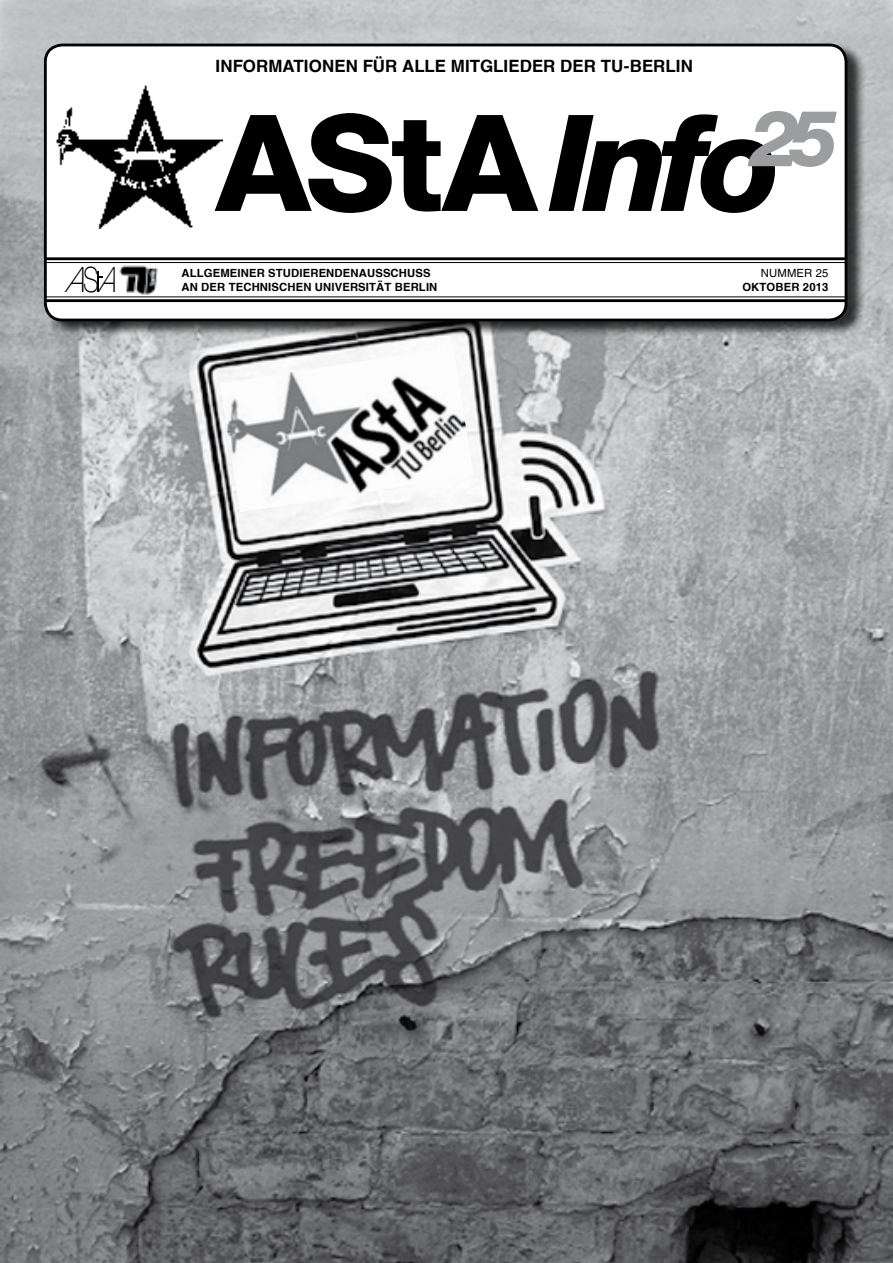
<style>
.page{position:relative;width:893px;height:1263px;background:#fff}
.page>*{position:absolute;margin:0;border:0;box-sizing:border-box;transform-origin:0 0}
.t1{font:800 134.25px "Helvetica Neue";color:#000}
.t2{font:italic 100 34.95px "Helvetica Neue";color:#000;scale:.87 1}
.t3{font:700 16.95px "Helvetica";color:#000}
.t4{font:700 11.25px "Helvetica";letter-spacing:.01em;color:#000}
.t5{font:11.25px "Helvetica";letter-spacing:.01em;color:#000}
.s1{font-style:italic}
.s2{font-style:normal}
.s3{font-style:normal;font-size:30px;color:#fff}
</style>
<div class="page">
<img style="left:0;top:0;width:893px;height:1263px">
<div style="left:46px;top:42px;width:827px;height:301px;background:#000;opacity:.75"></div>
<div style="left:45px;top:45px;width:801px;height:275px;background:#fff;border-radius:17px"></div>
<div style="left:44px;top:44px;width:803px;height:277px;border:3px solid #000;border-radius:17px"></div>
<img style="left:56px;top:85px;width:166px;height:143px">
<hr style="left:97px;top:272px;width:2px;height:20px;background:#000">
<img style="left:119px;top:265px;width:38px;height:30px">
<hr style="left:45px;top:296px;width:801px;height:1px;background:#000">
<hr style="left:45px;top:299px;width:801px;height:3px;background:#000">
<hr style="left:45px;top:257px;width:801px;height:3px;background:#000">
<hr style="left:45px;top:262px;width:801px;height:1px;background:#000">
<img style="left:220px;top:347px;width:253px;height:165px">
<h3 class="t3" style="left:216px;top:55px;width:479px">INFORMATIONEN FÜR ALLE MITGLIEDER DER TU-BERLIN</h3>
<h1 class="t1" style="left:216px;top:83px;width:624px">AStA <span class="s1">Info</span><sup>25</sup></h1>
<h2 class="t2" style="left:65px;top:259px;width:72px">A<span class="s2">S</span><span class="s3">t</span>A</h2>
<p class="t4" style="left:181px;top:266px;width:251px">ALLGEMEINER STUDIERENDENAUSSCHUSS</p>
<p class="t5" style="left:761px;top:267px;width:69px">NUMMER 25</p>
<p class="t4" style="left:181px;top:281px;width:257px">AN DER TECHNISCHEN UNIVERSITÄT BERLIN</p>
<p class="t4" style="left:742px;top:281px;width:88px">OKTOBER 2013</p>
</div>
